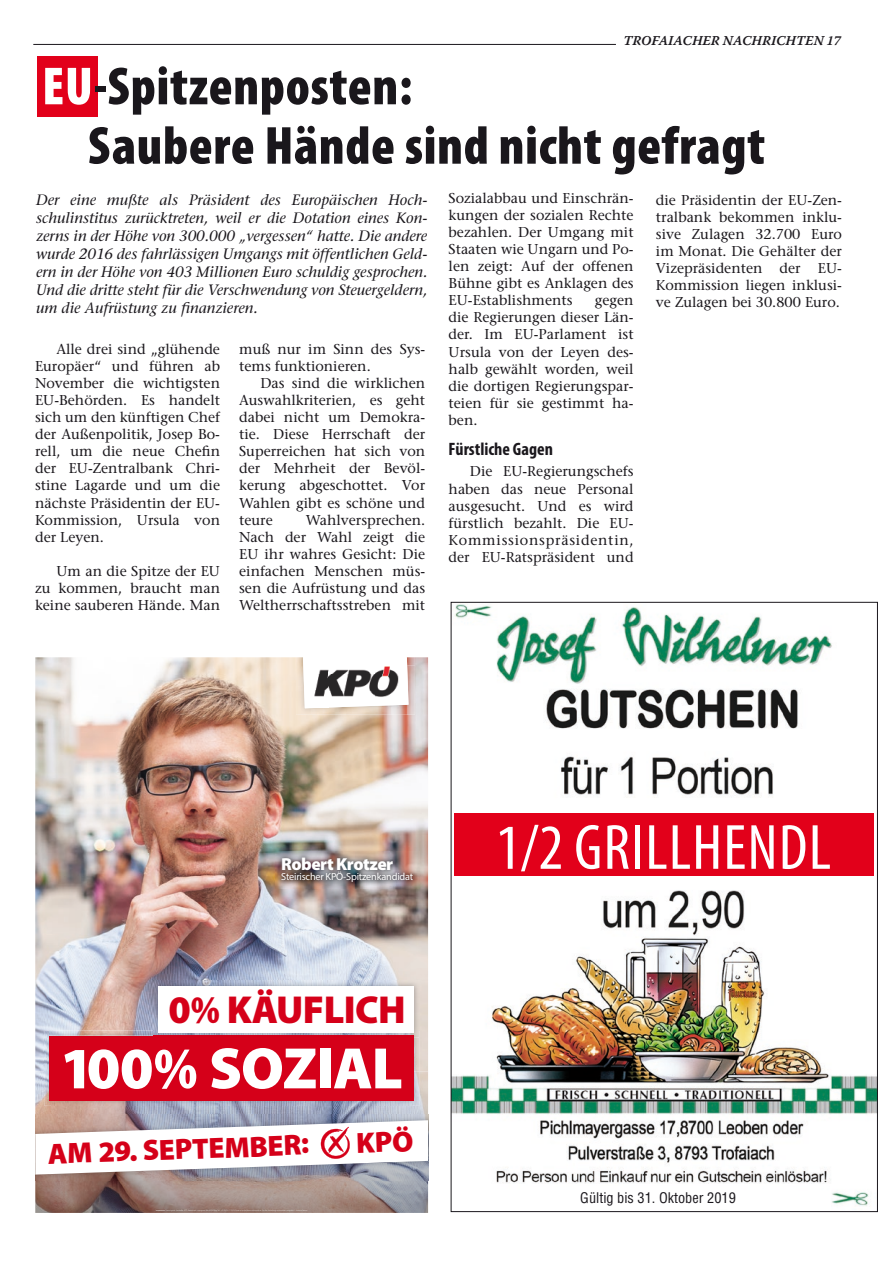
<style>
.page{position:relative;width:893px;height:1263px;background:#fff}
.page>*{position:absolute;margin:0;border:0;box-sizing:border-box;transform-origin:0 0}
.Fließtext{font:condensed 64.5px "Myriad Pro";letter-spacing:.02em;color:#fff}
.t1{font:900 58.95px "Myriad Pro";letter-spacing:-.02em;color:#fff}
.Titel_2{font:900 condensed 54px/59.4px "Myriad Pro";letter-spacing:.01em;color:#1a171c}
.t2{font:900 39.15px "Myriad Pro";letter-spacing:-.015em;color:#d50019}
.t3{font:900 29.25px "Myriad Pro";color:#d50019}
.zwitit{font:700 condensed 18px "Myriad Pro";color:#1a171c}
.t4{font:900 17.4px "Myriad Pro";letter-spacing:-.03em;color:#fff}
.vorspann{font:italic 15px/18px "Stone Serif";color:#1a171c;text-align:justify}
.Fließtext-2{font:condensed 14.4px "Helvetica";color:#1a171c}
.swt-twxt{font:14.25px/17.1px "Stone Serif";color:#1a171c;text-align:justify}
.t5{font:13.5px "Warnock Pro Semibold It Capt";color:#1a171c}
.t6{font:10.35px "Myriad Pro";letter-spacing:-.02em;color:#fff}
.s1{color:#fff}
.s2{font-stretch:condensed}
</style>
<div class="page">
<hr style="left:33px;top:44px;width:583px;height:1px;background:#1a171c">
<div style="left:37px;top:56px;width:61px;height:61px;background:#e2001a"></div>
<img style="left:453px;top:604px;width:423px;height:602px">
<div style="left:454px;top:813px;width:419px;height:63px;background:#e2001a"></div>
<div style="left:576px;top:1186px;width:164px;height:22px;background:#fff"></div>
<img style="left:35px;top:657px;width:393px;height:414px">
<img style="left:35px;top:1071px;width:17px;height:43px">
<img style="left:412px;top:1071px;width:16px;height:43px">
<img style="left:52px;top:1100px;width:360px;height:14px">
<img style="left:35px;top:1114px;width:393px;height:99px">
<img style="left:44px;top:1030px;width:109px;height:8px">
<img style="left:414px;top:1037px;width:5px;height:34px">
<img style="left:44px;top:1038px;width:5px;height:33px">
<img style="left:44px;top:1071px;width:9px;height:35px">
<img style="left:411px;top:1071px;width:8px;height:35px">
<div style="left:49px;top:1036px;width:365px;height:64px;background:#d50019"></div>
<img style="left:153px;top:981px;width:266px;height:56px">
<img style="left:153px;top:1036px;width:261px;height:1px">
<div style="left:159px;top:986px;width:255px;height:46px;background:#fff"></div>
<img style="left:296px;top:657px;width:8px;height:58px">
<img style="left:407px;top:708px;width:8px;height:7px">
<img style="left:304px;top:708px;width:8px;height:7px">
<img style="left:391px;top:708px;width:16px;height:7px">
<img style="left:312px;top:708px;width:79px;height:7px">
<svg style="left:303px;top:657px;width:112px;height:51px"></svg>
<img style="left:276px;top:851px;width:143px;height:38px">
<svg style="left:156px;top:1209px;width:9px;height:2px"></svg>
<img style="left:165px;top:1209px;width:143px;height:2px">
<svg style="left:35px;top:1120px;width:393px;height:54px"></svg>
<p class="t5" style="left:623px;top:33px;width:219px">TROFAIACHER NACHRICHTEN 17</p>
<p class="Titel_2" style="left:88px;top:55px;width:679px;text-indent:-46px"><span class="s1">EU</span>-Spitzenposten:<br>Saubere Hände sind nicht gefragt</p>
<p class="vorspann" style="left:36px;top:191px;width:393px">Der eine mußte als Präsident des Europäischen Hoch&shy;schulinstitus zurücktreten, weil er die Dotation eines Kon&shy;zerns in der Höhe von 300.000 „vergessen“ hatte. Die andere wurde 2016 des fahrlässigen Umgangs mit öffentlichen Geld&shy;ern in der Höhe von 403 Millionen Euro schuldig gesprochen.<br>Und die dritte steht für die Verschwendung von Steuergeldern, um die Aufrüstung zu finanzieren.</p>
<p class="swt-twxt" style="left:239px;top:340px;width:188px">muß nur im Sinn des Sys&shy;tems funktionieren.</p>
<p class="swt-twxt" style="left:239px;top:374px;width:188px;text-indent:21px">Das sind die wirklichen Auswahlkriterien, es geht dabei nicht um Demokra&shy;tie. Diese Herrschaft der Superreichen hat sich von der Mehrheit der Bevöl&shy;kerung abgeschottet. Vor Wahlen gibt es schöne und teure</p>
<p class="swt-twxt" style="left:449px;top:189px;width:186px">Sozialabbau und Einschrän&shy;kungen der sozialen Rechte bezahlen. Der Umgang mit Staaten wie Ungarn und Po&shy;len zeigt: Auf der offenen Bühne gibt es Anklagen des EU-Establishments</p>
<p class="swt-twxt" style="left:656px;top:191px;width:188px">die Präsidentin der EU-Zen&shy;tralbank bekommen inklu&shy;sive Zulagen 32.700 Euro im Monat. Die Gehälter der Vizepräsidenten der EU-Kommission liegen inklusi&shy;ve Zulagen bei 30.800 Euro.</p>
<p class="swt-twxt" style="left:449px;top:292px;width:186px;text-indent:146px">gegen die Regierungen dieser Län&shy;der. Im EU-Parlament ist Ursula von der Leyen des&shy;halb gewählt worden, weil die dortigen Regierungspar&shy;teien für sie gestimmt ha&shy;ben.</p>
<p class="zwitit" style="left:449px;top:438px;width:106px">Fürstliche Gagen</p>
<p class="swt-twxt" style="left:449px;top:463px;width:187px;text-indent:21px">Die EU-Regierungschefs haben das neue Personal ausgesucht. Und es wird fürstlich bezahlt. Die EU-Kommissionspräsidentin, der EU-Ratspräsident und</p>
<p class="swt-twxt" style="left:35px;top:340px;width:186px;text-indent:21px">Alle drei sind „glühende Europäer“ und führen ab November die wichtigsten EU-Behörden. Es handelt sich um den künftigen Chef der Außenpolitik, Josep Bo&shy;rell, um die neue Chefin der EU-Zentralbank Chri&shy;stine Lagarde und um die nächste Präsidentin der EU-Kommission, Ursula von der Leyen.</p>
<p class="swt-twxt" style="left:35px;top:562px;width:186px;text-indent:21px">Um an die Spitze der EU zu kommen, braucht man keine sauberen Hände. Man</p>
<p class="swt-twxt" style="left:239px;top:511px;width:188px;text-indent:67px">Wahlversprechen.<br>Nach der Wahl zeigt die EU ihr wahres Gesicht: Die einfachen Menschen müs&shy;sen die Aufrüstung und das Weltherrschaftsstreben mit</p>
<p class="t4" style="left:281px;top:854px;width:114px">Robert Krotzer</p>
<p class="t6" style="left:281px;top:870px;width:134px">Steirischer KPÖ-Spitzenkandidat</p>
<p class="t2" style="left:169px;top:987px;width:239px">0<span class="s2">%</span> KÄUFLICH</p>
<p class="t1" style="left:60px;top:1035px;width:344px">100<span class="s2">%</span> SOZIAL</p>
<p class="t3" style="left:47px;top:1137px;width:263px;rotate:-2deg">AM 29. SEPTEMBER:</p>
<p class="Fließtext" style="left:496px;top:808px;width:337px">1/2 GRILLHENDL</p>
<p class="Fließtext-2" style="left:580px;top:1189px;width:157px">Gültig bis 31. Oktober 2019</p>
</div>
